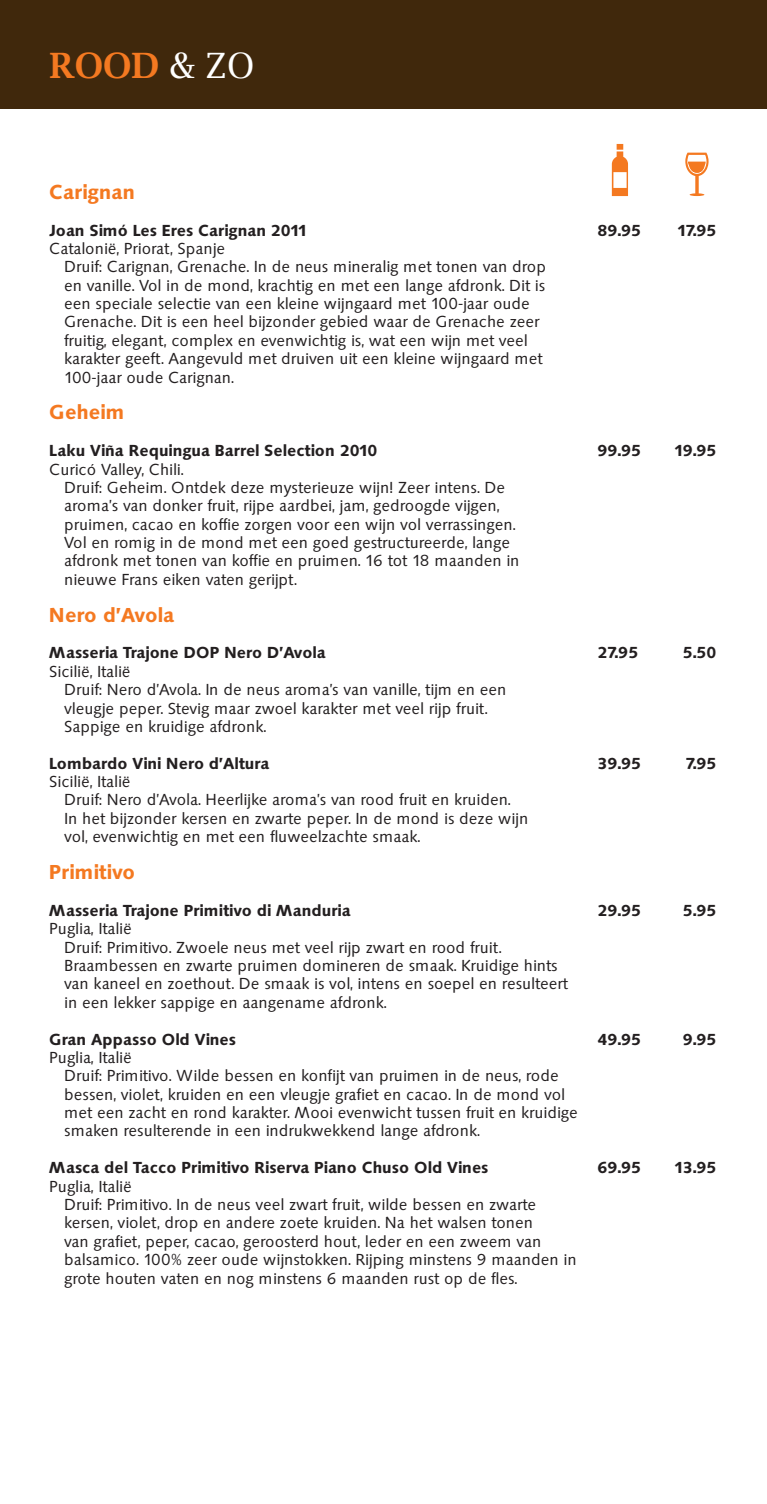
<style>
.page{position:relative;width:767px;height:1504px;background:#fff}
.page>*{position:absolute;margin:0;border:0;box-sizing:border-box;transform-origin:0 0}
.t1{font:600 35px "Lucida Bright";color:#f47921}
.t2{font:700 21px "Saxony Serial";color:#f47921}
.t3{font:16.62px/18.4px "Saxony Serial";color:#231f20}
.t4{font:700 16.62px "Saxony Serial";color:#231f20}
.s1{font-weight:400;color:#fff}
</style>
<div class="page">
<div style="left:0;top:0;width:766px;height:108px;background:#40280c"></div>
<svg style="left:685px;top:153px;width:23px;height:43px"></svg>
<svg style="left:611px;top:144px;width:17px;height:52px"></svg>
<h1 class="t1" style="left:50px;top:45px;width:206px">ROOD <span class="s1">&amp; ZO</span></h1>
<p class="t2" style="left:50px;top:180px;width:87px">Carignan</p>
<p class="t4" style="left:50px;top:221px;width:260px">Joan Simó Les Eres Carignan 2011</p>
<p class="t4" style="left:597px;top:221px;width:45px">89.95</p>
<p class="t4" style="left:677px;top:221px;width:40px">17.95</p>
<p class="t3" style="left:64px;top:239px;width:483px;text-indent:-15px">Catalonië, Priorat, Spanje<br>Druif: Carignan, Grenache. In de neus mineralig met tonen van drop en vanille. Vol in de mond, krachtig en met een lange afdronk. Dit is een speciale selectie van een kleine wijngaard met 100-jaar oude Grenache. Dit is een heel bijzonder gebied waar de Grenache zeer fruitig, elegant, complex en evenwichtig is, wat een wijn met veel karakter geeft. Aangevuld met druiven uit een kleine wijngaard met 100-jaar oude Carignan.</p>
<p class="t2" style="left:50px;top:400px;width:77px">Geheim</p>
<p class="t4" style="left:50px;top:441px;width:330px">Laku Viña Requingua Barrel Selection 2010</p>
<p class="t4" style="left:597px;top:441px;width:45px">99.95</p>
<p class="t4" style="left:674px;top:441px;width:44px">19.95</p>
<p class="t3" style="left:64px;top:460px;width:456px;text-indent:-15px">Curicó Valley, Chili.<br>Druif: Geheim. Ontdek deze mysterieuze wijn! Zeer intens. De aroma’s van donker fruit, rijpe aardbei, jam, gedroogde vijgen, pruimen, cacao en koffie zorgen voor een wijn vol verrassingen.<br>Vol en romig in de mond met een goed gestructureerde, lange afdronk met tonen van koffie en pruimen. 16 tot 18 maanden in nieuwe Frans eiken vaten gerijpt.</p>
<p class="t2" style="left:50px;top:603px;width:127px">Nero d’Avola</p>
<p class="t4" style="left:50px;top:643px;width:278px">Masseria Trajone DOP Nero D’Avola</p>
<p class="t4" style="left:597px;top:643px;width:42px">27.95</p>
<p class="t4" style="left:683px;top:643px;width:35px">5.50</p>
<p class="t3" style="left:64px;top:662px;width:443px;text-indent:-15px">Sicilië, Italië<br>Druif: Nero d’Avola. In de neus aroma’s van vanille, tijm en een vleugje peper. Stevig maar zwoel karakter met veel rijp fruit.<br>Sappige en kruidige afdronk.</p>
<p class="t4" style="left:50px;top:753px;width:221px">Lombardo Vini Nero d’Altura</p>
<p class="t4" style="left:597px;top:753px;width:45px">39.95</p>
<p class="t4" style="left:686px;top:753px;width:32px">7.95</p>
<p class="t3" style="left:64px;top:772px;width:465px;text-indent:-15px">Sicilië, Italië<br>Druif: Nero d’Avola. Heerlijke aroma’s van rood fruit en kruiden.<br>In het bijzonder kersen en zwarte peper. In de mond is deze wijn vol, evenwichtig en met een fluweelzachte smaak.</p>
<p class="t2" style="left:50px;top:860px;width:88px">Primitivo</p>
<p class="t4" style="left:50px;top:900px;width:303px">Masseria Trajone Primitivo di Manduria</p>
<p class="t4" style="left:597px;top:900px;width:45px">29.95</p>
<p class="t4" style="left:683px;top:900px;width:35px">5.95</p>
<p class="t3" style="left:64px;top:919px;width:505px;text-indent:-15px">Puglia, Italië<br>Druif: Primitivo. Zwoele neus met veel rijp zwart en rood fruit.<br>Braambessen en zwarte pruimen domineren de smaak. Kruidige hints van kaneel en zoethout. De smaak is vol, intens en soepel en resulteert in een lekker sappige en aangename afdronk.</p>
<p class="t4" style="left:50px;top:1029px;width:188px">Gran Appasso Old Vines</p>
<p class="t4" style="left:597px;top:1029px;width:45px">49.95</p>
<p class="t4" style="left:683px;top:1029px;width:35px">9.95</p>
<p class="t3" style="left:64px;top:1048px;width:515px;text-indent:-15px">Puglia, Italië<br>Druif: Primitivo. Wilde bessen en konfijt van pruimen in de neus, rode bessen, violet, kruiden en een vleugje grafiet en cacao. In de mond vol met een zacht en rond karakter. Mooi evenwicht tussen fruit en kruidige smaken resulterende in een indrukwekkend lange afdronk.</p>
<p class="t4" style="left:50px;top:1158px;width:440px">Masca del Tacco Primitivo Riserva Piano Chuso Old Vines</p>
<p class="t4" style="left:597px;top:1158px;width:45px">69.95</p>
<p class="t4" style="left:674px;top:1158px;width:44px">13.95</p>
<p class="t3" style="left:64px;top:1176px;width:514px;text-indent:-15px">Puglia, Italië<br>Druif: Primitivo. In de neus veel zwart fruit, wilde bessen en zwarte kersen, violet, drop en andere zoete kruiden. Na het walsen tonen<br>van grafiet, peper, cacao, geroosterd hout, leder en een zweem van balsamico. 100% zeer oude wijnstokken. Rijping minstens 9 maanden in grote houten vaten en nog minstens 6 maanden rust op de fles.</p>
</div>
